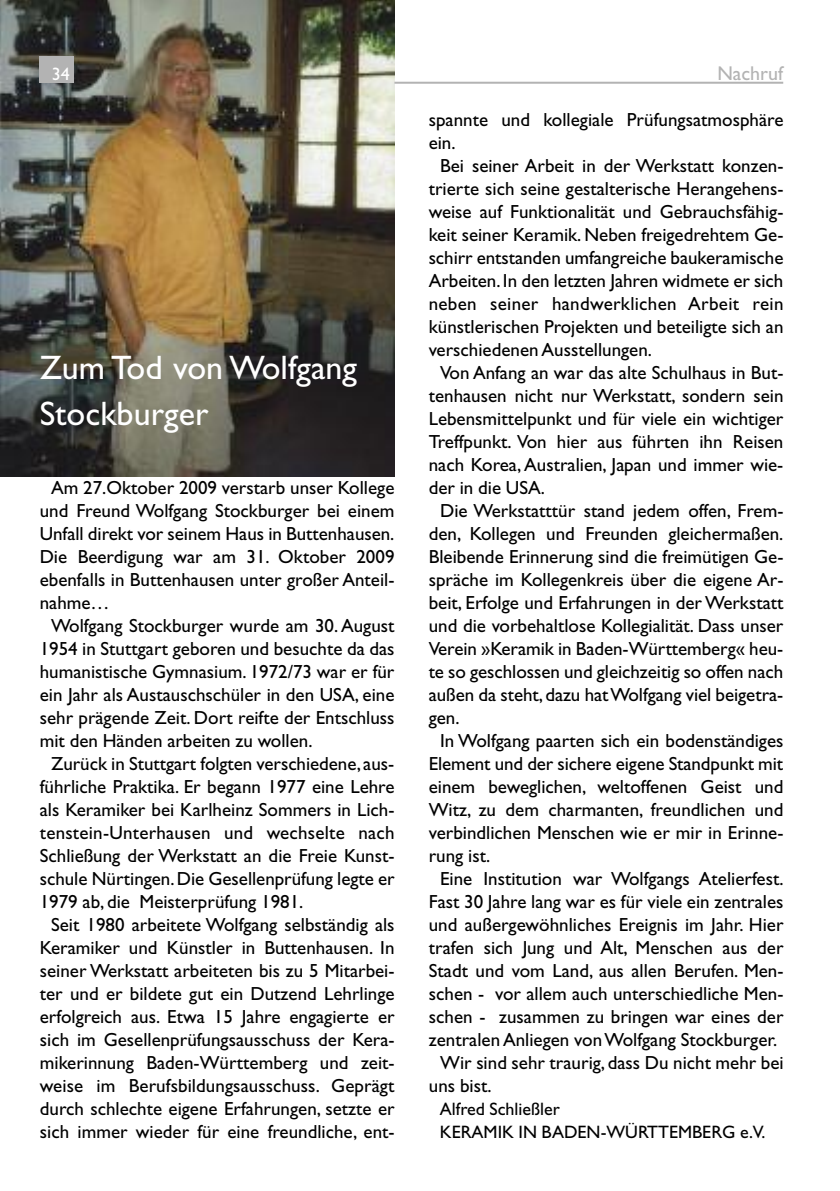
<style>
.page{position:relative;width:840px;height:1191px;background:#fff}
.page>*{position:absolute;margin:0;border:0;box-sizing:border-box;transform-origin:0 0}
.t1{font:34px/46px "Gill Sans";color:#fff}
.t2{font:20px "Gill Sans";color:#b3b3b3}
.t3{font:19px "Gill Sans";color:#000}
.t4{font:18px/23px "Gill Sans";color:#000}
.t5{font:18px "Gill Sans";color:#fff}
</style>
<div class="page">
<img style="left:0;top:0;width:394px;height:476px">
<hr style="left:394px;top:82px;width:388px;height:2px;background:#b3b3b3">
<div style="left:40px;top:57px;width:34px;height:26px;background:#b3b3b3"></div>
<p class="t5" style="left:52px;top:67px;width:19px">34</p>
<p class="t2" style="left:717px;top:65px;width:67px">Nachruf</p>
<h1 class="t1" style="left:40px;top:347px;width:319px">Zum Tod von Wolfgang<br>Stockburger</h1>
<p class="t3" style="left:51px;top:480px;width:345px">Am 27.Oktober 2009 verstarb unser Kollege</p>
<p class="t3" style="left:40px;top:503px;width:356px">und Freund Wolfgang Stockburger bei einem</p>
<p class="t3" style="left:40px;top:526px;width:356px">Unfall direkt vor seinem Haus in Buttenhausen.</p>
<p class="t3" style="left:40px;top:549px;width:356px">Die Beerdigung war am 31. Oktober 2009</p>
<p class="t3" style="left:40px;top:572px;width:356px">ebenfalls in Buttenhausen unter großer Anteil-</p>
<p class="t3" style="left:40px;top:595px;width:71px">nahme…</p>
<p class="t3" style="left:51px;top:618px;width:345px">Wolfgang Stockburger wurde am 30. August</p>
<p class="t3" style="left:40px;top:641px;width:356px">1954 in Stuttgart geboren und besuchte da das</p>
<p class="t3" style="left:40px;top:664px;width:356px">humanistische Gymnasium. 1972/73 war er für</p>
<p class="t3" style="left:40px;top:687px;width:356px">ein Jahr als Austauschschüler in den USA, eine</p>
<p class="t3" style="left:40px;top:710px;width:356px">sehr prägende Zeit. Dort reifte der Entschluss</p>
<p class="t3" style="left:40px;top:733px;width:274px">mit den Händen arbeiten zu wollen.</p>
<p class="t3" style="left:51px;top:756px;width:344px">Zurück in Stuttgart folgten verschiedene, aus-</p>
<p class="t3" style="left:40px;top:779px;width:356px">führliche Praktika. Er begann 1977 eine Lehre</p>
<p class="t3" style="left:40px;top:802px;width:356px">als Keramiker bei Karlheinz Sommers in Lich-</p>
<p class="t3" style="left:40px;top:825px;width:356px">tenstein-Unterhausen und wechselte nach</p>
<p class="t3" style="left:40px;top:848px;width:356px">Schließung der Werkstatt an die Freie Kunst-</p>
<p class="t3" style="left:40px;top:871px;width:356px">schule Nürtingen. Die Gesellenprüfung legte er</p>
<p class="t3" style="left:40px;top:894px;width:265px">1979 ab, die Meisterprüfung 1981.</p>
<p class="t3" style="left:51px;top:917px;width:345px">Seit 1980 arbeitete Wolfgang selbständig als</p>
<p class="t3" style="left:40px;top:940px;width:356px">Keramiker und Künstler in Buttenhausen. In</p>
<p class="t3" style="left:40px;top:963px;width:356px">seiner Werkstatt arbeiteten bis zu 5 Mitarbei-</p>
<p class="t3" style="left:40px;top:986px;width:356px">ter und er bildete gut ein Dutzend Lehrlinge</p>
<p class="t3" style="left:40px;top:1009px;width:356px">erfolgreich aus. Etwa 15 Jahre engagierte er</p>
<p class="t3" style="left:40px;top:1032px;width:356px">sich im Gesellenprüfungsausschuss der Kera-</p>
<p class="t3" style="left:40px;top:1055px;width:356px">mikerinnung Baden-Württemberg und zeit-</p>
<p class="t3" style="left:40px;top:1078px;width:356px">weise im Berufsbildungsausschuss. Geprägt</p>
<p class="t3" style="left:40px;top:1101px;width:356px">durch schlechte eigene Erfahrungen, setzte er</p>
<p class="t3" style="left:40px;top:1124px;width:356px">sich immer wieder für eine freundliche, ent-</p>
<p class="t3" style="left:428px;top:112px;width:356px">spannte und kollegiale Prüfungsatmosphäre</p>
<p class="t3" style="left:428px;top:135px;width:28px">ein.</p>
<p class="t3" style="left:440px;top:158px;width:345px">Bei seiner Arbeit in der Werkstatt konzen-</p>
<p class="t3" style="left:428px;top:181px;width:356px">trierte sich seine gestalterische Herangehens-</p>
<p class="t3" style="left:428px;top:204px;width:356px">weise auf Funktionalität und Gebrauchsfähig-</p>
<p class="t3" style="left:428px;top:227px;width:356px">keit seiner Keramik. Neben freigedrehtem Ge-</p>
<p class="t3" style="left:428px;top:250px;width:356px">schirr entstanden umfangreiche baukeramische</p>
<p class="t3" style="left:428px;top:273px;width:356px">Arbeiten. In den letzten Jahren widmete er sich</p>
<p class="t3" style="left:428px;top:296px;width:356px">neben seiner handwerklichen Arbeit rein</p>
<p class="t3" style="left:428px;top:319px;width:356px">künstlerischen Projekten und beteiligte sich an</p>
<p class="t3" style="left:428px;top:342px;width:225px">verschiedenen Ausstellungen.</p>
<p class="t3" style="left:440px;top:365px;width:345px">Von Anfang an war das alte Schulhaus in But-</p>
<p class="t3" style="left:428px;top:388px;width:356px">tenhausen nicht nur Werkstatt, sondern sein</p>
<p class="t3" style="left:428px;top:411px;width:356px">Lebensmittelpunkt und für viele ein wichtiger</p>
<p class="t3" style="left:428px;top:434px;width:356px">Treffpunkt. Von hier aus führten ihn Reisen</p>
<p class="t3" style="left:428px;top:457px;width:356px">nach Korea, Australien, Japan und immer wie-</p>
<p class="t3" style="left:428px;top:480px;width:118px">der in die USA.</p>
<p class="t3" style="left:440px;top:503px;width:345px">Die Werkstatttür stand jedem offen, Frem-</p>
<p class="t3" style="left:428px;top:526px;width:356px">den, Kollegen und Freunden gleichermaßen.</p>
<p class="t3" style="left:428px;top:549px;width:356px">Bleibende Erinnerung sind die freimütigen Ge-</p>
<p class="t3" style="left:428px;top:572px;width:356px">spräche im Kollegenkreis über die eigene Ar-</p>
<p class="t3" style="left:428px;top:595px;width:356px">beit, Erfolge und Erfahrungen in der Werkstatt</p>
<p class="t3" style="left:428px;top:618px;width:356px">und die vorbehaltlose Kollegialität. Dass unser</p>
<p class="t3" style="left:428px;top:641px;width:356px">Verein »Keramik in Baden-Württemberg« heu-</p>
<p class="t3" style="left:428px;top:664px;width:356px">te so geschlossen und gleichzeitig so offen nach</p>
<p class="t3" style="left:428px;top:687px;width:356px">außen da steht, dazu hat Wolfgang viel beigetra-</p>
<p class="t3" style="left:428px;top:710px;width:32px">gen.</p>
<p class="t3" style="left:440px;top:733px;width:345px">In Wolfgang paarten sich ein bodenständiges</p>
<p class="t3" style="left:428px;top:756px;width:356px">Element und der sichere eigene Standpunkt mit</p>
<p class="t3" style="left:428px;top:779px;width:356px">einem beweglichen, weltoffenen Geist und</p>
<p class="t3" style="left:428px;top:802px;width:356px">Witz, zu dem charmanten, freundlichen und</p>
<p class="t3" style="left:428px;top:825px;width:356px">verbindlichen Menschen wie er mir in Erinne-</p>
<p class="t3" style="left:428px;top:848px;width:63px">rung ist.</p>
<p class="t3" style="left:440px;top:871px;width:345px">Eine Institution war Wolfgangs Atelierfest.</p>
<p class="t3" style="left:428px;top:894px;width:356px">Fast 30 Jahre lang war es für viele ein zentrales</p>
<p class="t3" style="left:428px;top:917px;width:356px">und außergewöhnliches Ereignis im Jahr. Hier</p>
<p class="t3" style="left:428px;top:940px;width:356px">trafen sich Jung und Alt, Menschen aus der</p>
<p class="t3" style="left:428px;top:963px;width:356px">Stadt und vom Land, aus allen Berufen. Men-</p>
<p class="t3" style="left:428px;top:986px;width:356px">schen - vor allem auch unterschiedliche Men-</p>
<p class="t3" style="left:428px;top:1009px;width:356px">schen - zusammen zu bringen war eines der</p>
<p class="t3" style="left:428px;top:1032px;width:350px">zentralen Anliegen von Wolfgang Stockburger.</p>
<p class="t3" style="left:440px;top:1055px;width:345px">Wir sind sehr traurig, dass Du nicht mehr bei</p>
<p class="t3" style="left:428px;top:1078px;width:64px">uns bist.</p>
<p class="t4" style="left:439px;top:1099px;width:327px">Alfred Schließler<br>KERAMIK IN BADEN-WÜRTTEMBERG e.V.</p>
</div>
